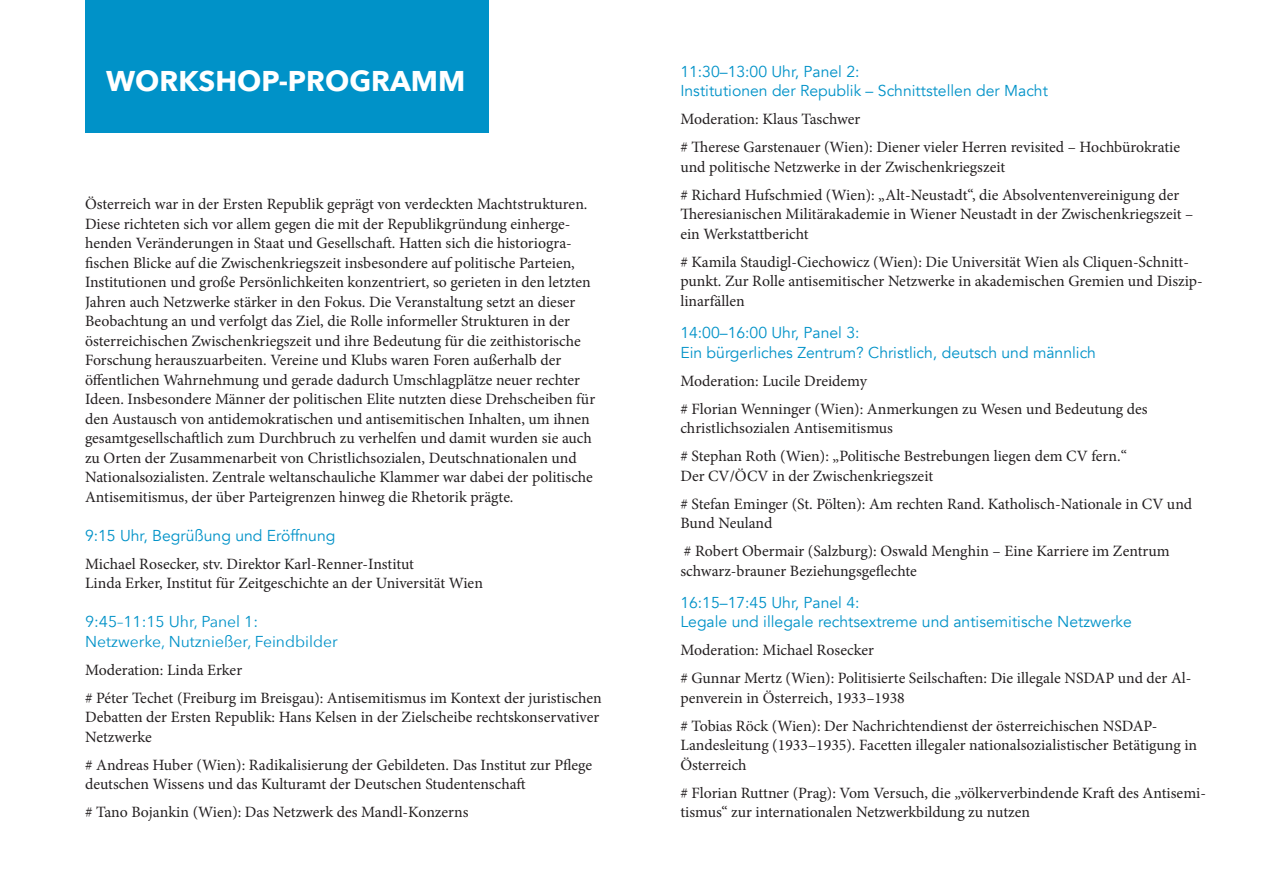
<style>
.page{position:relative;width:1263px;height:893px;background:#fff}
.page>*{position:absolute;margin:0;border:0;box-sizing:border-box;transform-origin:0 0}
.t1{font:700 28.5px "Avenir Next";color:#fff}
.t2{font:15.75px/19.5px "Minion Pro";color:#231f20}
.t3{font:15.75px/19.5px "Avenir";color:#0092c8}
.t4{font:15.75px/19.5px "Avenir Next";color:#0092c8}
</style>
<div class="page">
<div style="left:85px;top:0;width:404px;height:133px;background:#0092c8"></div>
<p class="t1" style="left:106px;top:56px;width:361px">WORKSHOP-PROGRAMM</p>
<p class="t2" style="left:85px;top:194px;width:512px">Österreich war in der Ersten Republik geprägt von verdeckten Machtstrukturen.<br>Diese richteten sich vor allem gegen die mit der Republikgründung einherge&shy;henden Veränderungen in Staat und Gesellschaft. Hatten sich die historiogra&shy;fischen Blicke auf die Zwischenkriegszeit insbesondere auf politische Parteien, Institutionen und große Persönlichkeiten konzentriert, so gerieten in den letzten Jahren auch Netzwerke stärker in den Fokus. Die Veranstaltung setzt an dieser Beobachtung an und verfolgt das Ziel, die Rolle informeller Strukturen in der österreichischen Zwischenkriegszeit und ihre Bedeutung für die zeithistorische Forschung herauszuarbeiten. Vereine und Klubs waren Foren außerhalb der öffentlichen Wahrnehmung und gerade dadurch Umschlagplätze neuer rechter Ideen. Insbesondere Männer der politischen Elite nutzten diese Drehscheiben für den Austausch von antidemokratischen und antisemitischen Inhalten, um ihnen gesamtgesellschaftlich zum Durchbruch zu verhelfen und damit wurden sie auch zu Orten der Zusammenarbeit von Christlichsozialen, Deutschnationalen und Nationalsozialisten. Zentrale weltanschauliche Klammer war dabei der politische Antisemitismus, der über Parteigrenzen hinweg die Rhetorik prägte.</p>
<p class="t3" style="left:85px;top:526px;width:252px">9:15 Uhr, Begrüßung und Eröffnung</p>
<p class="t2" style="left:85px;top:554px;width:331px">Michael Rosecker, stv. Direktor Karl-Renner-Institut</p>
<p class="t2" style="left:85px;top:573px;width:399px">Linda Erker, Institut für Zeitgeschichte an der Universität Wien</p>
<p class="t4" style="left:85px;top:611px;width:254px">9:45–11:15 Uhr, Panel 1:<br>Netzwerke, Nutznießer, Feindbilder</p>
<p class="t2" style="left:85px;top:660px;width:159px">Moderation: Linda Erker</p>
<p class="t2" style="left:85px;top:688px;width:518px"># Péter Techet (Freiburg im Breisgau): Antisemitismus im Kontext der juristischen<br>Debatten der Ersten Republik: Hans Kelsen in der Zielscheibe rechtskonservativer<br>Netzwerke</p>
<p class="t2" style="left:85px;top:755px;width:509px"># Andreas Huber (Wien): Radikalisierung der Gebildeten. Das Institut zur Pflege deutschen Wissens und das Kulturamt der Deutschen Studentenschaft</p>
<p class="t2" style="left:85px;top:802px;width:385px"># Tano Bojankin (Wien): Das Netzwerk des Mandl-Konzerns</p>
<p class="t3" style="left:680px;top:62px;width:369px">11:30–13:00 Uhr, Panel 2:<br>Institutionen der Republik – Schnittstellen der Macht</p>
<p class="t2" style="left:680px;top:109px;width:181px">Moderation: Klaus Taschwer</p>
<p class="t2" style="left:680px;top:138px;width:501px"># Therese Garstenauer (Wien): Diener vieler Herren revisited – Hochbürokratie und politische Netzwerke in der Zwischenkriegszeit</p>
<p class="t2" style="left:680px;top:185px;width:514px"># Richard Hufschmied (Wien): „Alt-Neustadt“, die Absolventenvereinigung der<br>Theresianischen Militärakademie in Wiener Neustadt in der Zwischenkriegszeit – ein Werkstattbericht</p>
<p class="t2" style="left:680px;top:252px;width:524px"># Kamila Staudigl-Ciechowicz (Wien): Die Universität Wien als Cliquen-Schnitt&shy;punkt. Zur Rolle antisemitischer Netzwerke in akademischen Gremien und Diszip&shy;linarfällen</p>
<p class="t3" style="left:680px;top:323px;width:181px">14:00–16:00 Uhr, Panel 3:</p>
<p class="t3" style="left:680px;top:343px;width:417px">Ein bürgerliches Zentrum? Christlich, deutsch und männlich</p>
<p class="t2" style="left:680px;top:371px;width:188px">Moderation: Lucile Dreidemy</p>
<p class="t2" style="left:680px;top:399px;width:469px"># Florian Wenninger (Wien): Anmerkungen zu Wesen und Bedeutung des christlichsozialen Antisemitismus</p>
<p class="t2" style="left:680px;top:446px;width:448px"># Stephan Roth (Wien): „Politische Bestrebungen liegen dem CV fern.“<br>Der CV/ÖCV in der Zwischenkriegszeit</p>
<p class="t2" style="left:680px;top:494px;width:513px"># Stefan Eminger (St. Pölten): Am rechten Rand. Katholisch-Nationale in CV und<br>Bund Neuland</p>
<p class="t2" style="left:680px;top:541px;width:491px"># Robert Obermair (Salzburg): Oswald Menghin – Eine Karriere im Zentrum schwarz-brauner Beziehungsgeflechte</p>
<p class="t3" style="left:680px;top:593px;width:453px">16:15–17:45 Uhr, Panel 4:<br>Legale und illegale rechtsextreme und antisemitische Netzwerke</p>
<p class="t2" style="left:680px;top:641px;width:195px">Moderation: Michael Rosecker</p>
<p class="t2" style="left:680px;top:669px;width:513px"># Gunnar Mertz (Wien): Politisierte Seilschaften: Die illegale NSDAP und der Al&shy;penverein in Österreich, 1933–1938</p>
<p class="t2" style="left:680px;top:716px;width:518px"># Tobias Röck (Wien): Der Nachrichtendienst der österreichischen NSDAP-<br>Landesleitung (1933–1935). Facetten illegaler nationalsozialistischer Betätigung in<br>Österreich</p>
<p class="t2" style="left:680px;top:783px;width:527px"># Florian Ruttner (Prag): Vom Versuch, die „völkerverbindende Kraft des Antisemi&shy;tismus“ zur internationalen Netzwerkbildung zu nutzen</p>
</div>
